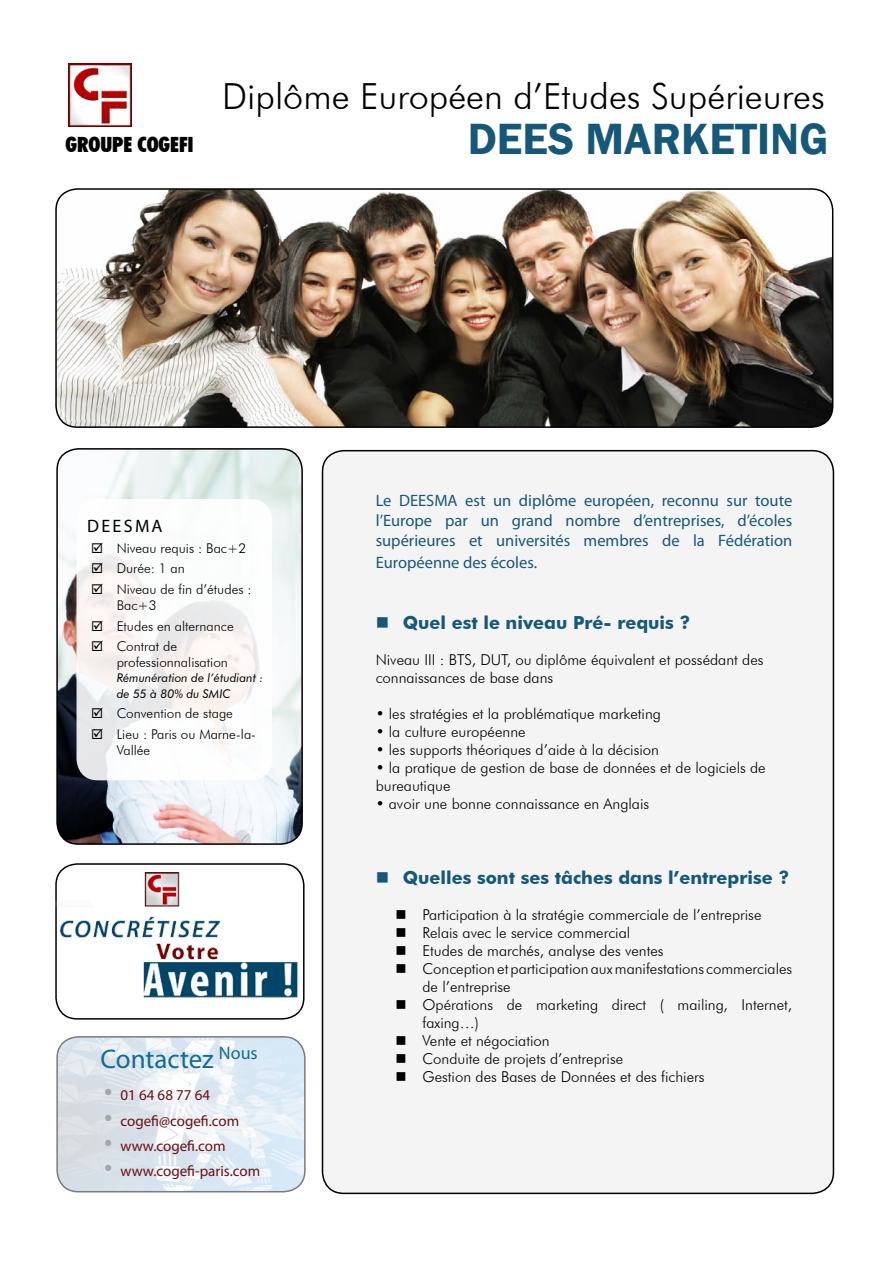
<style>
.page{position:relative;width:893px;height:1263px;background:#fff}
.page>*{position:absolute;margin:0;border:0;box-sizing:border-box;transform-origin:0 0}
.t1{font:600 45px "Franklin Gothic";color:#165879}
.t2{font:300 36px "Futura BT";color:#000}
.t3{font:27px "Myriad Pro";color:#116c97}
.t4{font:900 condensed 21px "Futura BT";color:#000}
.t5{font:700 18px "Futura BT";color:#165879}
.t6{font:18px "Myriad Pro";letter-spacing:.13em;color:#000}
.t7{font:18px "Wingdings";color:#165879}
.t8{font:16.5px/19.8px "Myriad Pro";color:#165879;text-align:justify}
.t9{font:300 15px/18px "Futura BT";color:#000}
.t10{font:15px "Myriad Pro";color:#6a1012}
.t11{font:15px/18px "Wingdings";color:#000;text-align:justify}
.t12{font:300 13.5px/20.4px "Futura BT";color:#000}
.t13{font:13.5px/20.4px "Wingdings";color:#000;text-align:justify}
.t14{font:italic 12px/16.2px "Futura BT";color:#000}
.s1{font-family:"Futura BT";font-weight:300;font-size:21px;color:#a5a6a8}
</style>
<div class="page">
<img style="left:56px;top:189px;width:777px;height:238px;border-radius:21px">
<div style="left:55px;top:188px;width:778px;height:240px;border:2px solid #000;border-radius:21px"></div>
<img style="left:57px;top:449px;width:245px;height:395px;border-radius:21px">
<div style="left:56px;top:448px;width:247px;height:397px;border:2px solid #000;border-radius:21px"></div>
<div style="left:322px;top:451px;width:511px;height:742px;background:#f4f4f5;border-radius:21px"></div>
<img style="left:59px;top:1039px;width:246px;height:153px">
<div style="left:56px;top:1036px;width:250px;height:156px;border:2px solid #000;border-radius:21px"></div>
<svg style="left:77px;top:499px;width:195px;height:281px"></svg>
<div style="left:55px;top:863px;width:250px;height:156px;border:2px solid #000;border-radius:21px"></div>
<img style="left:55px;top:873px;width:247px;height:141px">
<img style="left:68px;top:64px;width:64px;height:63px">
<svg style="left:92px;top:620px;width:11px;height:31px"></svg>
<svg style="left:92px;top:708px;width:11px;height:31px"></svg>
<h3 class="t4" style="left:66px;top:131px;width:130px">GROUPE COGEFI</h3>
<h2 class="t2" style="left:222px;top:75px;width:604px">Diplôme Européen d’Etudes Supérieures</h2>
<h1 class="t1" style="left:468px;top:111px;width:362px">DEES MARKETING</h1>
<p class="t6" style="left:87px;top:515px;width:77px">DEESMA</p>
<p class="t12" style="left:117px;top:538px;width:136px">Niveau requis : Bac+2<br>Durée: 1 an<br>Niveau de fin d’études :</p>
<p class="t12" style="left:117px;top:595px;width:119px">Bac+3<br>Etudes en alternance<br>Contrat de</p>
<p class="t12" style="left:117px;top:652px;width:113px">professionnalisation</p>
<p class="t14" style="left:117px;top:669px;width:148px">Rémunération de l’étudiant : de 55 à 80% du SMIC</p>
<p class="t12" style="left:117px;top:703px;width:141px">Convention de stage<br>Lieu : Paris ou Marne-la-</p>
<p class="t12" style="left:117px;top:740px;width:35px">Vallée</p>
<p class="t13" style="left:91px;top:538px;width:14px">☑ ☑ ☑</p>
<h3 class="t3" style="left:101px;top:1042px;width:159px">Contactez <sup>Nous</sup></h3>
<p class="t10" style="left:102px;top:1086px;width:110px"><span class="s1">•</span> 01 64 68 77 64</p>
<p class="t10" style="left:102px;top:1111px;width:139px"><span class="s1">•</span> cogefi@cogefi.com</p>
<p class="t10" style="left:102px;top:1136px;width:125px"><span class="s1">•</span> www.cogefi.com</p>
<p class="t10" style="left:102px;top:1162px;width:160px"><span class="s1">•</span> www.cogefi-paris.com</p>
<p class="t8" style="left:376px;top:491px;width:418px">Le DEESMA est un diplôme européen, reconnu sur toute l’Europe par un grand nombre d’entreprises, d’écoles supérieures et universités membres de la Fédération</p>
<p class="t8" style="left:376px;top:552px;width:163px">Européenne des écoles.</p>
<p class="t5" style="left:403px;top:611px;width:289px">Quel est le niveau Pré- requis ?</p>
<p class="t9" style="left:376px;top:650px;width:389px">Niveau III : BTS, DUT, ou diplôme équivalent et possédant des connaissances de base dans</p>
<p class="t9" style="left:376px;top:704px;width:287px">• les stratégies et la problématique marketing</p>
<p class="t9" style="left:376px;top:722px;width:151px">• la culture européenne</p>
<p class="t9" style="left:376px;top:740px;width:285px">• les supports théoriques d’aide à la décision</p>
<p class="t9" style="left:376px;top:758px;width:392px">• la pratique de gestion de base de données et de logiciels de bureautique</p>
<p class="t9" style="left:376px;top:794px;width:275px">• avoir une bonne connaissance en Anglais</p>
<p class="t7" style="left:376px;top:613px;width:15px">■</p>
<p class="t7" style="left:376px;top:868px;width:15px">■</p>
<p class="t5" style="left:403px;top:867px;width:388px">Quelles sont ses tâches dans l’entreprise ?</p>
<p class="t9" style="left:422px;top:906px;width:371px">Participation à la stratégie commerciale de l’entreprise Relais avec le service commercial<br>Etudes de marchés, analyse des ventes<br>Conception et participation aux manifestations commerciales de l’entreprise<br>Opérations de marketing direct ( mailing, Internet, faxing…)<br>Vente et négociation<br>Conduite de projets d’entreprise<br>Gestion des Bases de Données et des fichiers</p>
<p class="t11" style="left:395px;top:906px;width:13px">■ ■ ■ ■</p>
<p class="t11" style="left:395px;top:996px;width:13px">■</p>
<p class="t11" style="left:395px;top:1032px;width:13px">■ ■ ■</p>
</div>
